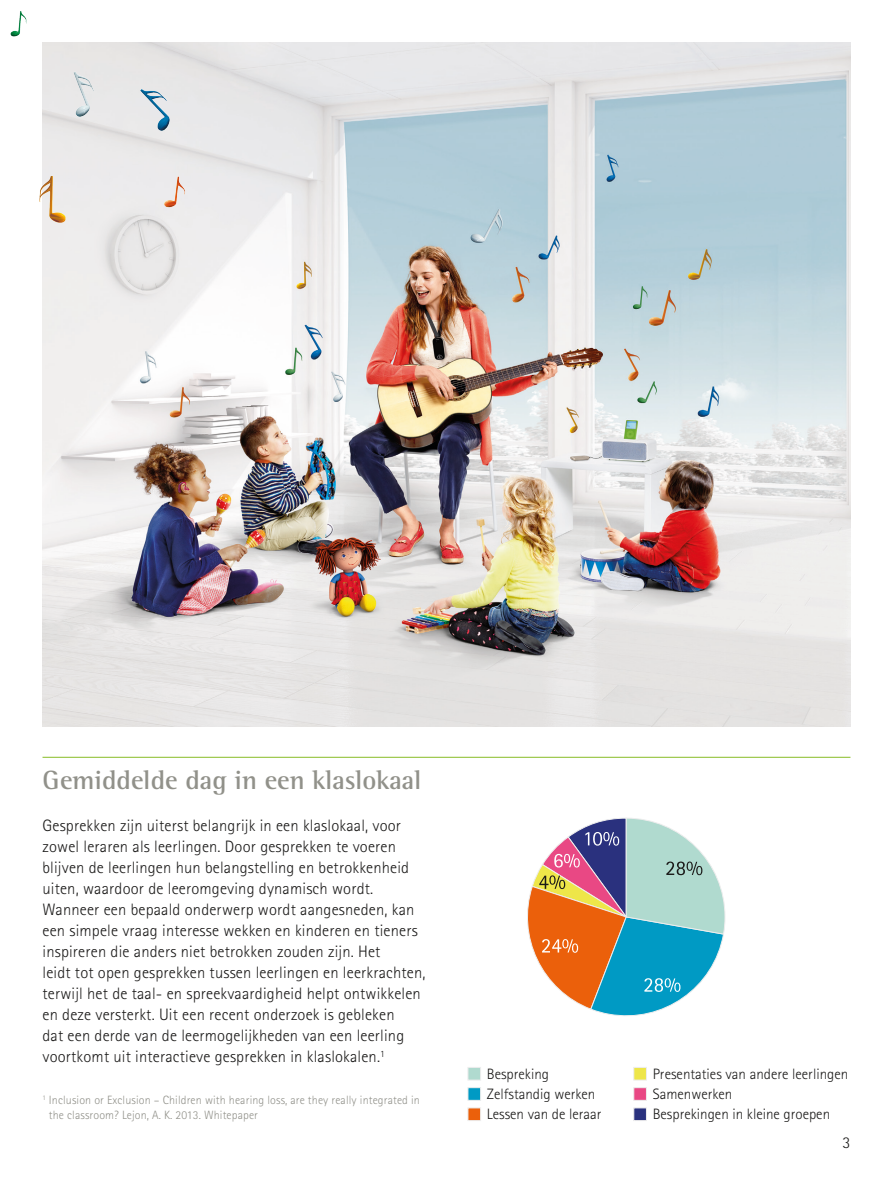
<style>
.page{position:relative;width:893px;height:1191px;background:#fff}
.page>*{position:absolute;margin:0;border:0;box-sizing:border-box;transform-origin:0 0}
.PHO_Headline_18pt_Li{font:700 27px "Rotis Semi Serif Pro";color:#91918a}
.PHO_Bodycopy_11pt_Bl{font:300 16.5px/21px "Rotis Sans Serif Pro";letter-spacing:.01em;color:#1b1a19}
.PHO_Bodycopy_11pt_Bl-2{font:300 15px "Rotis Sans Serif Pro";color:#1b1a19}
.PHO_Caption_Footnote{font:300 12px/15px "Rotis Sans Serif Pro";letter-spacing:.01em;color:#91918a}
</style>
<div class="page">
<img style="left:43px;top:43px;width:807px;height:683px">
<img style="left:10px;top:11px;width:201px;height:347px">
<hr style="left:43px;top:757px;width:807px;height:1px;background:#87bd25">
<div style="left:468px;top:1067px;width:13px;height:13px;background:#b0dacf;border:1px solid #ededed"></div>
<div style="left:468px;top:1087px;width:13px;height:13px;background:#009ac4;border:1px solid #ededed"></div>
<div style="left:468px;top:1107px;width:13px;height:13px;background:#eb600b;border:1px solid #ededed"></div>
<div style="left:634px;top:1067px;width:13px;height:13px;background:#eee649;border:1px solid #ededed"></div>
<div style="left:634px;top:1087px;width:13px;height:13px;background:#e94884;border:1px solid #ededed"></div>
<div style="left:634px;top:1107px;width:13px;height:13px;background:#2a317e;border:1px solid #ededed"></div>
<svg style="left:527px;top:818px;width:198px;height:198px"></svg>
<p class="PHO_Headline_18pt_Li" style="left:43px;top:763px;width:380px">Gemiddelde dag in een klaslokaal</p>
<p class="PHO_Bodycopy_11pt_Bl" style="left:43px;top:815px;width:385px">Gesprekken zijn uiterst belangrijk in een klaslokaal, voor zowel leraren als leerlingen. Door gesprekken te voeren blijven de leerlingen hun belangstelling en betrokkenheid uiten, waardoor de leeromgeving dynamisch wordt.<br>Wanneer een bepaald onderwerp wordt aangesneden, kan een simpele vraag interesse wekken en kinderen en tieners inspireren die anders niet betrokken zouden zijn. Het<br>leidt tot open gesprekken tussen leerlingen en leerkrachten, terwijl het de taal- en spreekvaardigheid helpt ontwikkelen en deze versterkt. Uit een recent onderzoek is gebleken<br>dat een derde van de leermogelijkheden van een leerling voortkomt uit interactieve gesprekken in klaslokalen.<sup>1</sup></p>
<p class="PHO_Caption_Footnote" style="left:49px;top:1093px;width:372px;text-indent:-6px"><sup>1</sup> Inclusion or Exclusion – Children with hearing loss, are they really integrated in the classroom? Lejon, A. K. 2013. Whitepaper</p>
<p class="PHO_Bodycopy_11pt_Bl-2" style="left:487px;top:1065px;width:64px">Bespreking</p>
<p class="PHO_Bodycopy_11pt_Bl-2" style="left:487px;top:1085px;width:110px">Zelfstandig werken</p>
<p class="PHO_Bodycopy_11pt_Bl-2" style="left:487px;top:1105px;width:116px">Lessen van de leraar</p>
<p class="PHO_Bodycopy_11pt_Bl-2" style="left:653px;top:1065px;width:197px">Presentaties van andere leerlingen</p>
<p class="PHO_Bodycopy_11pt_Bl-2" style="left:653px;top:1085px;width:81px">Samenwerken</p>
<p class="PHO_Bodycopy_11pt_Bl-2" style="left:653px;top:1105px;width:179px">Besprekingen in kleine groepen</p>
<p class="PHO_Bodycopy_11pt_Bl" style="left:842px;top:1132px;width:9px">3</p>
</div>
